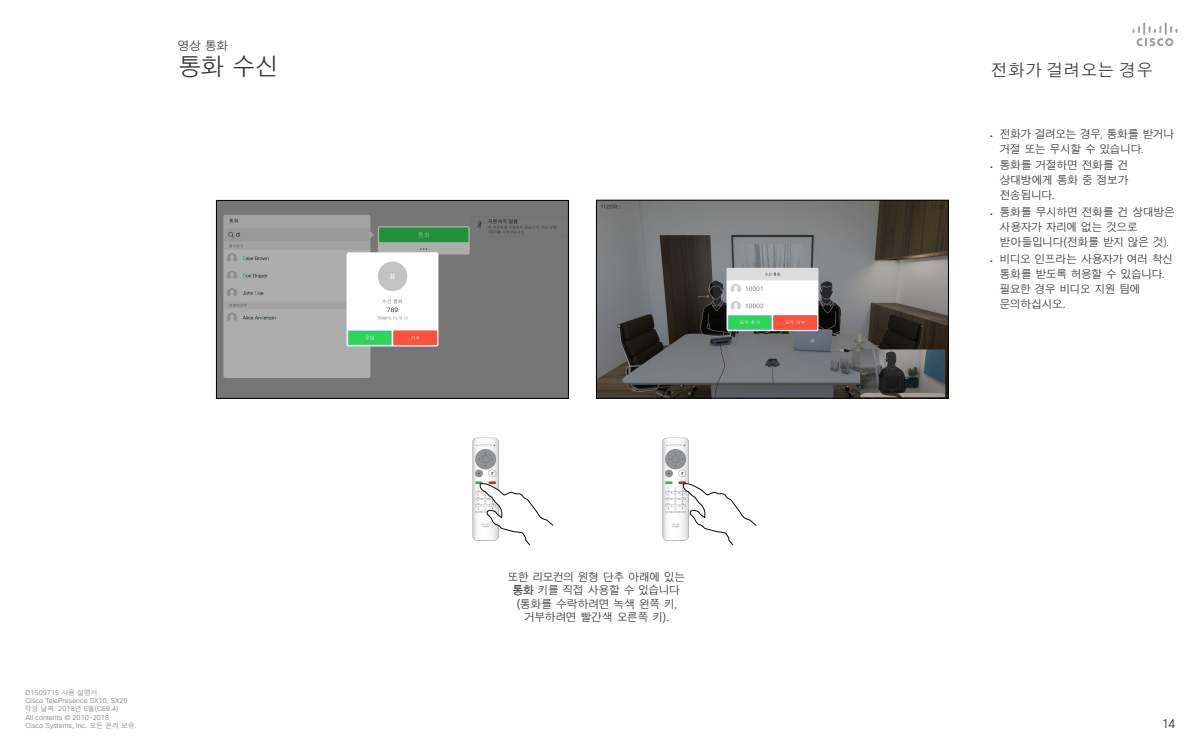
<style>
.page{position:relative;width:1200px;height:750px;background:#fff}
.page>*{position:absolute;margin:0;border:0;box-sizing:border-box;transform-origin:0 0}
.t1{font:24.31px "Cisco Sans KOR Light";color:#333}
.t2{font:16.88px "Cisco Sans KOR Light";color:#333}
.t3{font:12.5px "Cisco Sans KOR Light";color:#333}
.t4{font:12.19px "Cisco Sans KOR Light";color:#333}
.t5{font:11.25px/15px "Cisco Sans KOR Light";letter-spacing:-.08em;color:#333}
.t6{font:6.88px/8.2px "Cisco Sans KOR Light";color:#808080}
.s1{font-family:"Cisco Sans KOR"}
.s2{font-family:"Cisco Sans";font-weight:200}
</style>
<div class="page">
<svg style="left:1132px;top:22px;width:46px;height:24px"></svg>
<img style="left:662px;top:437px;width:27px;height:104px">
<img style="left:472px;top:437px;width:27px;height:104px">
<img style="left:218px;top:202px;width:349px;height:195px">
<div style="left:216px;top:200px;width:353px;height:199px;border:1px solid #000"></div>
<img style="left:598px;top:202px;width:349px;height:194px">
<div style="left:596px;top:200px;width:353px;height:198px;border:1px solid #000"></div>
<svg style="left:480px;top:483px;width:73px;height:62px"></svg>
<svg style="left:683px;top:483px;width:73px;height:62px"></svg>
<p class="t4" style="left:178px;top:38px;width:52px">영상 통화</p>
<h1 class="t1" style="left:178px;top:50px;width:103px">통화 수신</h1>
<p class="t6" style="left:25px;top:688px;width:114px">D1509715 사용 설명서<br>Cisco TelePresence SX10, SX20 작성 날짜: 2018년 6월(CE9.4)<br>All contents © 2010-2018<br>Cisco Systems, Inc. 모든 권리 보유.</p>
<p class="t5" style="left:508px;top:570px;width:179px;line-height:13.5px;text-align:center">또한 리모컨의 원형 단추 아래에 있는 <span class="s1">통화</span> 키를 직접 사용할 수 있습니다 (통화를 수락하려면 녹색 왼쪽 키<span class="s2">, </span>거부하려면 빨간색 오른쪽 키).</p>
<h2 class="t2" style="left:991px;top:59px;width:164px">전화가 걸려오는 경우</h2>
<p class="t5" style="left:1000px;top:126px;width:176px;text-indent:-9px"><sub>•</sub> 전화가 걸려오는 경우<span class="s2">,</span> 통화를 받거나 거절 또는 무시할 수 있습니다<span class="s2">.</span></p>
<p class="t5" style="left:999px;top:158px;width:131px;text-align:justify;text-indent:-9px"><sub>•</sub> 통화를 거절하면 전화를 건 상대방에게 통화 중 정보가 전송됩니다.</p>
<p class="t5" style="left:999px;top:205px;width:177px;text-indent:-9px"><sub>•</sub> 통화를 무시하면 전화를 건 상대방은 사용자가 자리에 없는 것으로 받아들입니다(전화를 받지 않은 것<span class="s2">).</span></p>
<p class="t5" style="left:1000px;top:251px;width:175px;text-indent:-9px"><sub>•</sub> 비디오 인프라는 사용자가 여러 착신 통화를 받도록 허용할 수 있습니다<span class="s2">. </span>필요한 경우 비디오 지원 팀에 문의하십시오.</p>
<p class="t3" style="left:1162px;top:715px;width:15px">14</p>
</div>
